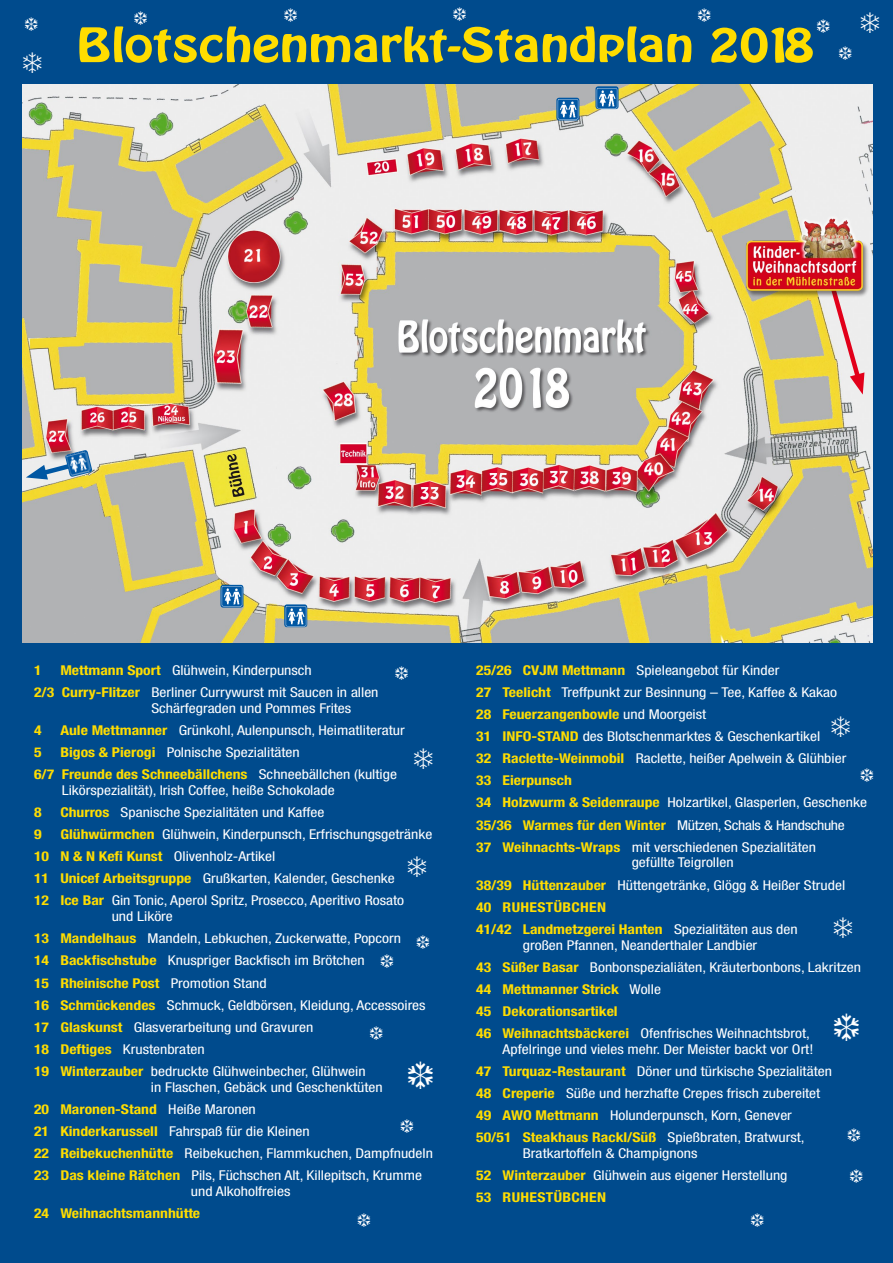
<style>
.page{position:relative;width:893px;height:1263px;background:#004b8d}
.page>*{position:absolute;margin:0;border:0;box-sizing:border-box;transform-origin:0 0}
.t1{font:41.85px "Hobo";color:#fd0;scale:1.24 1}
.t2{font:condensed 13.5px/22.2px "Helvetica Neue LT Pro";color:#fff;scale:1.16 1}
.t3{font:700 condensed 13.5px "Helvetica Neue LT Pro";color:#fd0;scale:1.16 1}
.s1{color:#fff}
.s2{font-weight:700;color:#fd0}
</style>
<div class="page">
<img style="left:22px;top:85px;width:850px;height:557px">
<svg style="left:220px;top:585px;width:23px;height:23px"></svg>
<img style="left:221px;top:585px;width:21px;height:22px">
<svg style="left:284px;top:604px;width:23px;height:23px"></svg>
<img style="left:285px;top:605px;width:21px;height:21px">
<svg style="left:556px;top:98px;width:23px;height:22px"></svg>
<img style="left:557px;top:98px;width:21px;height:22px">
<svg style="left:595px;top:86px;width:23px;height:23px"></svg>
<img style="left:596px;top:87px;width:22px;height:21px">
<svg style="left:827px;top:298px;width:38px;height:96px;background:#e9c6b5"></svg>
<img style="left:744px;top:215px;width:125px;height:83px">
<svg style="left:26px;top:450px;width:67px;height:30px"></svg>
<img style="left:66px;top:450px;width:25px;height:26px">
<h1 class="t1" style="left:77px;top:16px;width:627px">Blotschenmarkt-Standplan 2018 <span class="s1">❆</span></h1>
<p class="t2" style="left:34px;top:659px;width:299px;text-indent:26px"><span class="s2">Mettmann Sport</span> Glühwein, Kinderpunsch<br><span class="s2">2/3 Curry-Flitzer</span> Berliner Currywurst mit Saucen in allen</p>
<p class="t2" style="left:151px;top:696px;width:174px">Schärfegraden und Pommes Frites</p>
<p class="t3" style="left:34px;top:722px;width:8px">4</p>
<p class="t2" style="left:60px;top:719px;width:298px"><span class="s2">Aule Mettmanner</span> Grünkohl, Aulenpunsch, Heimatliteratur</p>
<p class="t3" style="left:34px;top:744px;width:8px">5</p>
<p class="t3" style="left:34px;top:662px;width:8px">1</p>
<p class="t2" style="left:34px;top:741px;width:314px;text-indent:26px"><span class="s2">Bigos &amp; Pierogi</span> Polnische Spezialitäten<br><span class="s2">6/7 Freunde des Schneebällchens</span> Schneebällchen (kultige</p>
<p class="t2" style="left:62px;top:779px;width:237px">Likörspezialität), Irish Coffee, heiße Schokolade</p>
<p class="t3" style="left:34px;top:804px;width:8px">8</p>
<p class="t2" style="left:60px;top:801px;width:229px"><span class="s2">Churros</span> Spanische Spezialitäten und Kaffee</p>
<p class="t3" style="left:34px;top:826px;width:8px">9</p>
<p class="t2" style="left:34px;top:823px;width:345px;text-indent:26px"><span class="s2">Glühwürmchen</span> Glühwein, Kinderpunsch, Erfrischungsgetränke <span class="s2">10 N &amp; N Kefi Kunst</span> Olivenholz-Artikel<br><span class="s2">11 Unicef Arbeitsgruppe</span> Grußkarten, Kalender, Geschenke<br><span class="s2">12 Ice Bar</span> Gin Tonic, Aperol Spritz, Prosecco, Aperitivo Rosato</p>
<p class="t2" style="left:34px;top:905px;width:339px;text-indent:78px">und Liköre<br><span class="s2">13 Mandelhaus</span> Mandeln, Lebkuchen, Zuckerwatte, Popcorn<br><span class="s2">14 Backfischstube</span> Knuspriger Backfisch im Brötchen<br><span class="s2">15 Rheinische Post</span> Promotion Stand<br><span class="s2">16 Schmückendes</span> Schmuck, Geldbörsen, Kleidung, Accessoires <span class="s2">17 Glaskunst</span> Glasverarbeitung und Gravuren<br><span class="s2">18 Deftiges</span> Krustenbraten<br><span class="s2">19 Winterzauber</span> bedruckte Glühweinbecher, Glühwein</p>
<p class="t2" style="left:34px;top:1076px;width:345px;text-indent:117px">in Flaschen, Gebäck und Geschenktüten<br><span class="s2">20 Maronen-Stand</span> Heiße Maronen<br><span class="s2">21 Kinderkarussell</span> Fahrspaß für die Kleinen<br><span class="s2">22 Reibekuchenhütte</span> Reibekuchen, Flammkuchen, Dampfnudeln <span class="s2">23 Das kleine Rätchen</span> Pils, Füchschen Alt, Killepitsch, Krumme</p>
<p class="t2" style="left:191px;top:1180px;width:87px">und Alkoholfreies</p>
<p class="t3" style="left:34px;top:1205px;width:145px">24 Weihnachtsmannhütte</p>
<p class="t2" style="left:476px;top:659px;width:338px"><span class="s2">25/26 CVJM Mettmann</span> Spieleangebot für Kinder<br><span class="s2">27 Teelicht</span> Treffpunkt zur Besinnung – Tee, Kaffee &amp; Kakao<br><span class="s2">28 Feuerzangenbowle</span> und Moorgeist<br><span class="s2">31 INFO-STAND</span> des Blotschenmarktes &amp; Geschenkartikel<br><span class="s2">32 Raclette-Weinmobil</span> Raclette, heißer Apelwein &amp; Glühbier<br><span class="s2">33 Eierpunsch<br>34 Holzwurm &amp; Seidenraupe</span> Holzartikel, Glasperlen, Geschenke <span class="s2">35/36 Warmes für den Winter</span> Mützen, Schals &amp; Handschuhe<br><span class="s2">37 Weihnachts-Wraps</span> mit verschiedenen Spezialitäten</p>
<p class="t2" style="left:476px;top:851px;width:320px;text-indent:155px">gefüllte Teigrollen<br><span class="s2">38/39 Hüttenzauber</span> Hüttengetränke, Glögg &amp; Heißer Strudel <span class="s2">40 RUHESTÜBCHEN<br>41/42 Landmetzgerei Hanten</span> Spezialitäten aus den</p>
<p class="t2" style="left:476px;top:934px;width:333px;text-indent:47px">großen Pfannen, Neanderthaler Landbier<br><span class="s2">43 Süßer Basar</span> Bonbonspezialiäten, Kräuterbonbons, Lakritzen <span class="s2">44 Mettmanner Strick</span> Wolle<br><span class="s2">45 Dekorationsartikel<br>46 Weihnachtsbäckerei</span> Ofenfrisches Weihnachtsbrot,</p>
<p class="t2" style="left:476px;top:1038px;width:308px;text-indent:26px">Apfelringe und vieles mehr. Der Meister backt vor Ort!<br><span class="s2">47 Turquaz-Restaurant</span> Döner und türkische Spezialitäten <span class="s2">48 Creperie</span> Süße und herzhafte Crepes frisch zubereitet <span class="s2">49 AWO Mettmann</span> Holunderpunsch, Korn, Genever<br><span class="s2">50/51 Steakhaus Rackl/Süß</span> Spießbraten, Bratwurst,</p>
<p class="t2" style="left:476px;top:1142px;width:270px;text-indent:47px">Bratkartoffeln &amp; Champignons<br><span class="s2">52 Winterzauber</span> Glühwein aus eigener Herstellung<br><span class="s2">53 RUHESTÜBCHEN</span></p>
</div>
